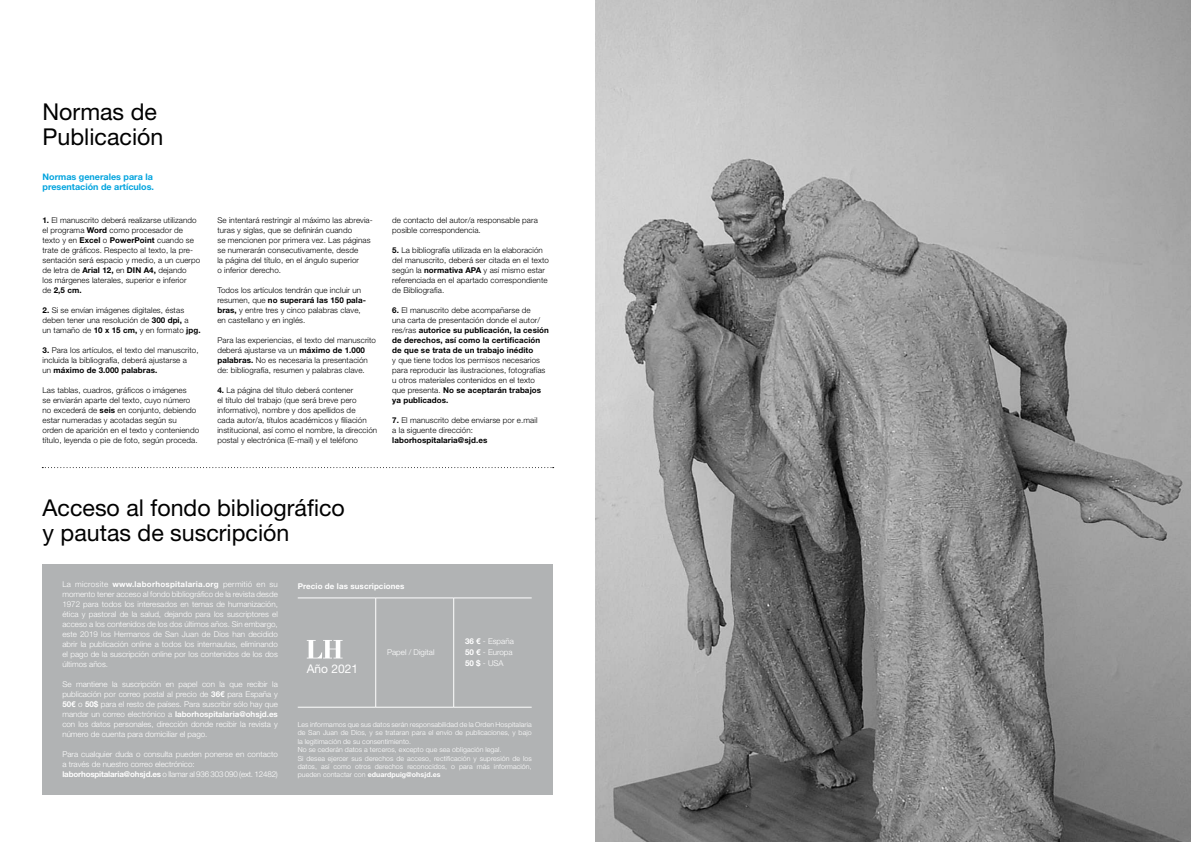
<style>
.page{position:relative;width:1191px;height:842px;background:#fff}
.page>*{position:absolute;margin:0;border:0;box-sizing:border-box;transform-origin:0 0}
.t1{font:23.2px/25.1px "Helvetica Neue LT Std";color:#000}
.t2{font:12px "Helvetica Neue LT Std";color:#fff}
.t3{font:700 9px/10px "Helvetica Neue LT Std";color:#00a3de}
.t4{font:300 8px/10px "Helvetica Neue LT Std";letter-spacing:.01em;color:#000}
.t5{font:300 8px/10px "Helvetica Neue LT Std";color:#fff;text-align:justify}
.t6{font:700 8px/10px "Helvetica Neue LT Std";letter-spacing:.01em;color:#000}
.t7{font:700 8px "Helvetica Neue LT Std";letter-spacing:.01em;color:#fff}
.t8{font:300 7px/8.4px "Helvetica Neue LT Std";letter-spacing:.01em;color:#fff}
.s1{font-weight:700}
.s2{font-weight:300}
</style>
<div class="page">
<div style="left:43px;top:564px;width:510px;height:230px;background:#b1b3b4"></div>
<svg style="left:42px;top:467px;width:512px;height:1px"></svg>
<hr style="left:298px;top:598px;width:78px;height:1px;background:#fff">
<hr style="left:376px;top:598px;width:78px;height:1px;background:#fff">
<hr style="left:375px;top:598px;width:1px;height:109px;background:#fff">
<hr style="left:454px;top:598px;width:77px;height:1px;background:#fff">
<hr style="left:453px;top:598px;width:1px;height:109px;background:#fff">
<hr style="left:298px;top:707px;width:78px;height:1px;background:#fff">
<hr style="left:376px;top:707px;width:78px;height:1px;background:#fff">
<hr style="left:454px;top:707px;width:77px;height:1px;background:#fff">
<svg style="left:307px;top:640px;width:35px;height:18px"></svg>
<img style="left:595px;top:0;width:596px;height:842px">
<h1 class="t1" style="left:43px;top:99px;width:122px">Normas de<br>Publicación</h1>
<p class="t3" style="left:43px;top:171px;width:113px">Normas generales para la presentación de artículos.</p>
<p class="t4" style="left:43px;top:215px;width:159px"><span class="s1">1.</span> El manuscrito deberá realizarse utilizando el programa <span class="s1">Word</span> como procesador de texto y en <span class="s1">Excel</span> o <span class="s1">PowerPoint</span> cuando se trate de gráficos. Respecto al texto, la pre&shy;sentación será espacio y medio, a un cuerpo de letra de <span class="s1">Arial 12,</span> en <span class="s1">DIN A4,</span> dejando<br>los márgenes laterales, superior e inferior<br>de <span class="s1">2,5 cm.</span></p>
<p class="t4" style="left:43px;top:305px;width:160px"><span class="s1">2.</span> Si se envían imágenes digitales, éstas deben tener una resolución de <span class="s1">300 dpi,</span> a<br>un tamaño de <span class="s1">10 x 15 cm,</span> y en formato <span class="s1">jpg.</span></p>
<p class="t4" style="left:43px;top:345px;width:158px"><span class="s1">3.</span> Para los artículos, el texto del manuscrito, incluida la bibliografía, deberá ajustarse a<br>un <span class="s1">máximo de 3.000 palabras.</span></p>
<p class="t4" style="left:43px;top:385px;width:158px">Las tablas, cuadros, gráficos o imágenes<br>se enviarán aparte del texto, cuyo número no excederá de <span class="s1">seis</span> en conjunto, debiendo estar numeradas y acotadas según su<br>orden de aparición en el texto y conteniendo título, leyenda o pie de foto, según proceda.</p>
<p class="t4" style="left:217px;top:215px;width:157px">Se intentará restringir al máximo las abrevia&shy;turas y siglas, que se definirán cuando<br>se mencionen por primera vez. Las páginas se numerarán consecutivamente, desde<br>la página del título, en el ángulo superior<br>o inferior derecho.</p>
<p class="t4" style="left:217px;top:285px;width:150px">Todos los artículos tendrán que incluir un resumen, que <span class="s1">no superará las 150 pala&shy;bras,</span> y entre tres y cinco palabras clave, en castellano y en inglés.</p>
<p class="t4" style="left:217px;top:335px;width:160px">Para las experiencias, el texto del manuscrito deberá ajustarse va un <span class="s1">máximo de 1.000 palabras.</span> No es necesaria la presentación de: bibliografía, resumen y palabras clave.</p>
<p class="t4" style="left:217px;top:385px;width:161px"><span class="s1">4.</span> La página del título deberá contener<br>el título del trabajo (que será breve pero informativo), nombre y dos apellidos de<br>cada autor/a, títulos académicos y filiación institucional, así como el nombre, la dirección postal y electrónica (E-mail) y el teléfono</p>
<p class="t4" style="left:392px;top:215px;width:147px">de contacto del autor/a responsable para posible correspondencia.</p>
<p class="t4" style="left:392px;top:245px;width:158px"><span class="s1">5.</span> La bibliografía utilizada en la elaboración del manuscrito, deberá ser citada en el texto según la <span class="s1">normativa APA</span> y así mismo estar referenciada en el apartado correspondiente de Bibliografia.</p>
<p class="t6" style="left:392px;top:305px;width:158px">6. <span class="s2">El manuscrito debe acompañarse de<br>una carta de presentación donde el autor/ res/ras</span> autorice su publicación, la cesión de derechos, así como la certificación de que se trata de un trabajo inédito</p>
<p class="t4" style="left:392px;top:355px;width:155px">y que tiene todos los permisos necesarios para reproducir las ilustraciones, fotografías u otros materiales contenidos en el texto que presenta. <span class="s1">No se aceptarán trabajos ya publicados.</span></p>
<p class="t4" style="left:392px;top:415px;width:147px"><span class="s1">7.</span> El manuscrito debe enviarse por e.mail a la siguente dirección:</p>
<p class="t6" style="left:392px;top:435px;width:97px">laborhospitalaria@sjd.es</p>
<h1 class="t1" style="left:43px;top:495px;width:304px">Acceso al fondo bibliográfico y pautas de suscripción</h1>
<p class="t5" style="left:62px;top:579px;width:217px">La microsite <span class="s1">www.laborhospitalaria.org</span> permitió en su momento tener acceso al fondo bibliográfico de la revista desde 1972 para todos los interesados en temas de humanización, ética y pastoral de la salud, dejando para los suscriptores el acceso a los contenidos de los dos últimos años. Sin embargo, este 2019 los Hermanos de San Juan de Dios han decidido abrir la publicación online a todos los internautas, eliminando el pago de la suscripción online por los contenidos de los dos últimos años.</p>
<p class="t5" style="left:62px;top:679px;width:217px">Se mantiene la suscripción en papel con la que recibir la publicación por correo postal al precio de <span class="s1">36€</span> para España y <span class="s1">50€</span> o <span class="s1">50$</span> para el resto de países. Para suscribir sólo hay que mandar un correo electrónico a <span class="s1">laborhospitalaria@ohsjd.es </span>con los datos personales, dirección donde recibir la revista y número de cuenta para domiciliar el pago.</p>
<p class="t5" style="left:62px;top:749px;width:217px;text-align:left">Para cualquier duda o consulta pueden ponerse en contacto a través de nuestro correo electrónico: <span class="s1">laborhospitalaria@ohsjd.es</span> o llamar al 936 303 090 (ext. 12482)</p>
<p class="t7" style="left:298px;top:581px;width:108px">Precio de las suscripciones</p>
<h2 class="t2" style="left:307px;top:661px;width:53px">Año 2021</h2>
<p class="t5" style="left:387px;top:647px;width:49px">Papel / Digital</p>
<p class="t5" style="left:465px;top:636px;width:50px;line-height:11px;text-align:left"><span class="s1">36 €</span> - España<br><span class="s1">50 €</span> - Europa<br><span class="s1">50 $</span> - USA</p>
<p class="t8" style="left:298px;top:720px;width:235px">Les informamos que sus datos serán responsabilidad de la Orden Hospitalaria de San Juan de Dios, y se trataran para el envío de publicaciones, y bajo la legitimación de su consentimiento.<br>No se cederán datos a terceros, excepto que sea obligación legal.<br>Si desea ejercer sus derechos de acceso, rectificación y supresión de los datos, así como otros derechos reconocidos, o para más información, pueden contactar con <span class="s1">eduardpuig@ohsjd.es</span></p>
</div>
